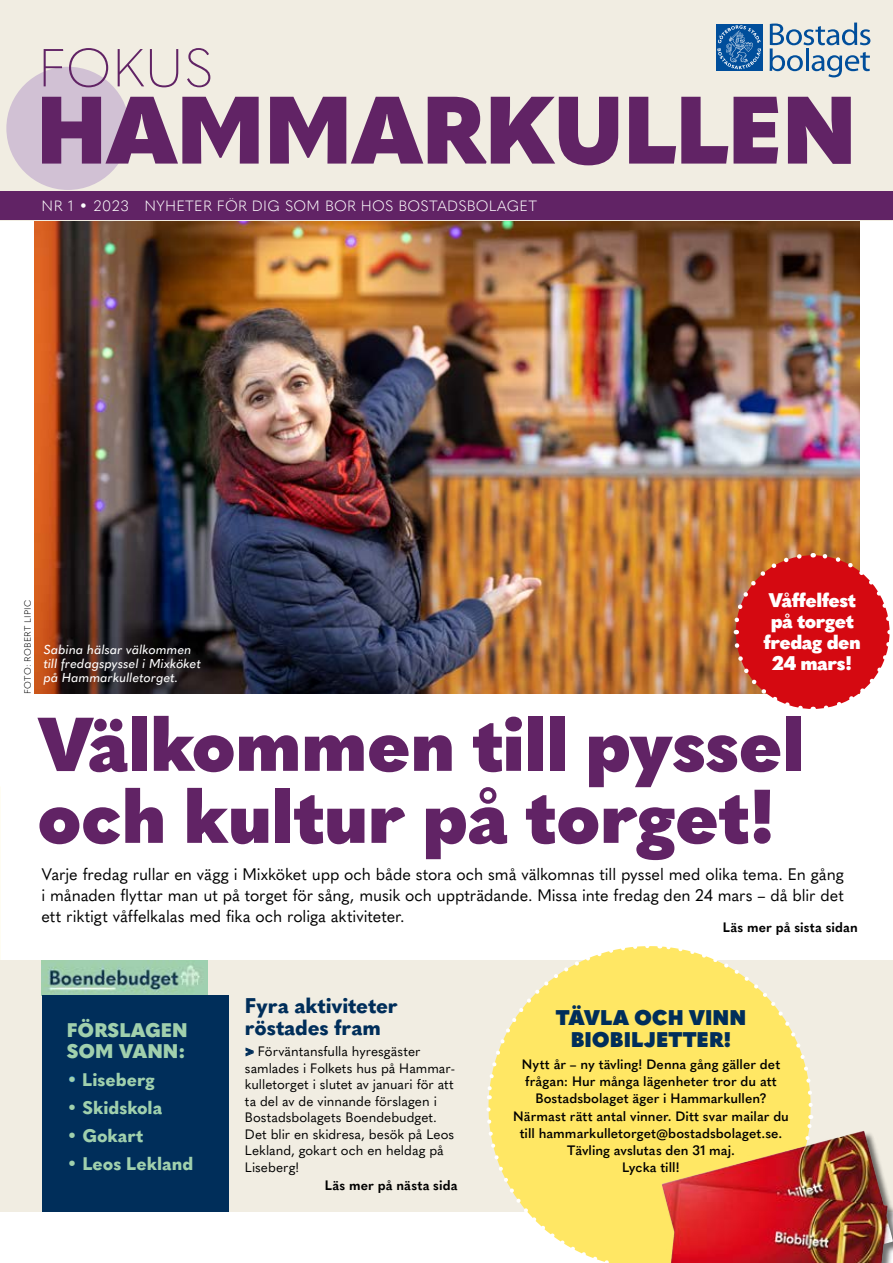
<style>
.page{position:relative;width:893px;height:1263px;background:#fff}
.page>*{position:absolute;margin:0;border:0;box-sizing:border-box;transform-origin:0 0}
.t1{font:900 94.35px "Quasimoda";letter-spacing:-.015em;color:#612365}
.Rubrik_extrabold_48p{font:900 75px/72px "Quasimoda";letter-spacing:-.01em;color:#612365}
.t2{font:200 52.65px "Quasimoda";color:#612365}
.Notisrubrik_Extrabol{font:800 21px/22.5px "Quasimoda";letter-spacing:-.01em;color:#002e5a}
.Notisrubrik_Extrabol-2{font:800 21px/22.5px "Quasimoda";color:#002e5a;text-align:center}
.Notisrubrik_extrabol{font:900 19.5px/21px "Quasimoda";letter-spacing:-.025em;color:#fff;text-align:center}
.Notisrubrik_extrabol-2{font:900 19.5px/21px "Quasimoda";color:#a0d0ad}
.Notisrubrik_extrabol-3{font:800 18px "Quasimoda";color:#a0d0ad}
.Ingress_12_15{font:16.5px/21px "Quasimoda";color:#000;text-align:justify}
.t3{font:300 14.7px "Quasimoda";letter-spacing:.02em;color:#fff}
.Notistext_9_11{font:600 13.5px/17.2px "Quasimoda";letter-spacing:.005em;color:#000;text-align:center}
.Notistext_9_11-2{font:13.5px/16.5px "Quasimoda";color:#000}
.Ingress_12_15-2{font:700 13.5px "Quasimoda";letter-spacing:.01em;color:#000}
.t4{font:italic 500 12.75px/14.2px "Quasimoda";color:#fff}
.t5{font:300 9px "Quasimoda";letter-spacing:.03em;color:#000}
.s1{color:#004e9b}
.s2{font-weight:800;color:#002e5a}
</style>
<div class="page">
<img style="left:34px;top:220px;width:826px;height:473px">
<div style="left:0;top:0;width:893px;height:220px;background:#f1ede2"></div>
<div style="left:0;top:191px;width:893px;height:29px;background:#612365"></div>
<div style="left:716px;top:24px;width:46px;height:47px;background:#004e9b"></div>
<svg style="left:770px;top:23px;width:100px;height:54px"></svg>
<svg style="left:717px;top:25px;width:44px;height:44px"></svg>
<div style="left:6px;top:67px;width:124px;height:123px;background:#d1c1d4;border-radius:50%"></div>
<div style="left:0;top:960px;width:893px;height:252px;background:#f1ede2"></div>
<div style="left:488px;top:946px;width:323px;height:317px;background:#ffe764"></div>
<div style="left:648px;top:1115px;width:165px;height:148px;background:#ffe764"></div>
<svg style="left:659px;top:946px;width:154px;height:163px"></svg>
<svg style="left:487px;top:946px;width:164px;height:153px"></svg>
<svg style="left:486px;top:1105px;width:155px;height:158px"></svg>
<div style="left:662px;top:1131px;width:231px;height:132px;background:#000;opacity:.55"></div>
<img style="left:714px;top:1131px;width:147px;height:39px">
<img style="left:41px;top:960px;width:166px;height:36px">
<div style="left:42px;top:996px;width:187px;height:216px;background:#002e5a"></div>
<div style="left:736px;top:555px;width:153px;height:154px;background:#d50911;border-radius:50%"></div>
<svg style="left:821px;top:630px;width:69px;height:79px"></svg>
<svg style="left:813px;top:551px;width:76px;height:72px"></svg>
<svg style="left:731px;top:551px;width:73px;height:83px"></svg>
<svg style="left:732px;top:640px;width:82px;height:69px"></svg>
<h3 class="t2" style="left:38px;top:28px;width:177px">FOKUS</h3>
<h1 class="t1" style="left:36px;top:56px;width:822px">HAMMARKULLEN</h1>
<p class="t3" style="left:41px;top:195px;width:497px">NR 1 • 2023 NYHETER FÖR DIG SOM BOR HOS BOSTADSBOLAGET</p>
<p class="t5" style="left:21px;top:694px;width:95px;rotate:-90deg">FOTO: ROBERT LIPIC</p>
<p class="t4" style="left:44px;top:641px;width:159px">Sabina hälsar välkommen till fredagspyssel i Mixköket på Hammarkulletorget.</p>
<p class="Notisrubrik_extrabol" style="left:764px;top:588px;width:99px">Våffelfest på torget fredag den<br>24 mars!</p>
<p class="Rubrik_extrabold_48p" style="left:37px;top:703px;width:769px">Välkommen till pyssel och kultur på torget!</p>
<p class="Ingress_12_15" style="left:41px;top:862px;width:804px">Varje fredag rullar en vägg i Mixköket upp och både stora och små välkomnas till pyssel med olika tema. En gång i månaden flyttar man ut på torget för sång, musik och uppträdande. Missa inte fredag den 24 mars – då blir det ett riktigt våffelkalas med fika och roliga aktiviteter.</p>
<p class="Ingress_12_15-2" style="left:723px;top:917px;width:137px">Läs mer på sista sidan</p>
<p class="Notisrubrik_extrabol-2" style="left:67px;top:1018px;width:122px">FÖRSLAGEN<br>SOM VANN:</p>
<p class="Notisrubrik_extrabol-3" style="left:67px;top:1065px;width:90px"><span class="s1">•</span> Liseberg</p>
<p class="Notisrubrik_extrabol-3" style="left:67px;top:1093px;width:97px">• Skidskola</p>
<p class="Notisrubrik_extrabol-3" style="left:67px;top:1121px;width:78px">• Gokart</p>
<p class="Notisrubrik_extrabol-3" style="left:67px;top:1149px;width:128px">• Leos Lekland</p>
<p class="Notisrubrik_Extrabol" style="left:245px;top:993px;width:154px">Fyra aktiviteter röstades fram</p>
<p class="Notistext_9_11-2" style="left:245px;top:1042px;width:212px"><span class="s2">&gt;</span> Förväntansfulla hyresgäster samlades i Folkets hus på Hammar&shy;kulletorget i slutet av januari för att ta del av de vinnande förslagen i<br>Bostadsbolagets Boendebudget.<br>Det blir en skidresa, besök på Leos<br>Lekland, gokart och en heldag på<br>Liseberg!</p>
<p class="Ingress_12_15-2" style="left:325px;top:1174px;width:134px">Läs mer på nästa sida</p>
<p class="Notisrubrik_Extrabol-2" style="left:556px;top:1005px;width:192px">TÄVLA OCH VINN<br>BIOBILJETTER!</p>
<p class="Notistext_9_11" style="left:513px;top:1054px;width:277px">Nytt år – ny tävling! Denna gång gäller det frågan: Hur många lägenheter tror du att Bostadsbolaget äger i Hammarkullen?<br>Närmast rätt antal vinner. Ditt svar mailar du till hammarkulletorget@bostadsbolaget.se.<br>Tävling avslutas den 31 maj.</p>
<p class="Notistext_9_11" style="left:622px;top:1158px;width:59px">Lycka till!</p>
</div>
